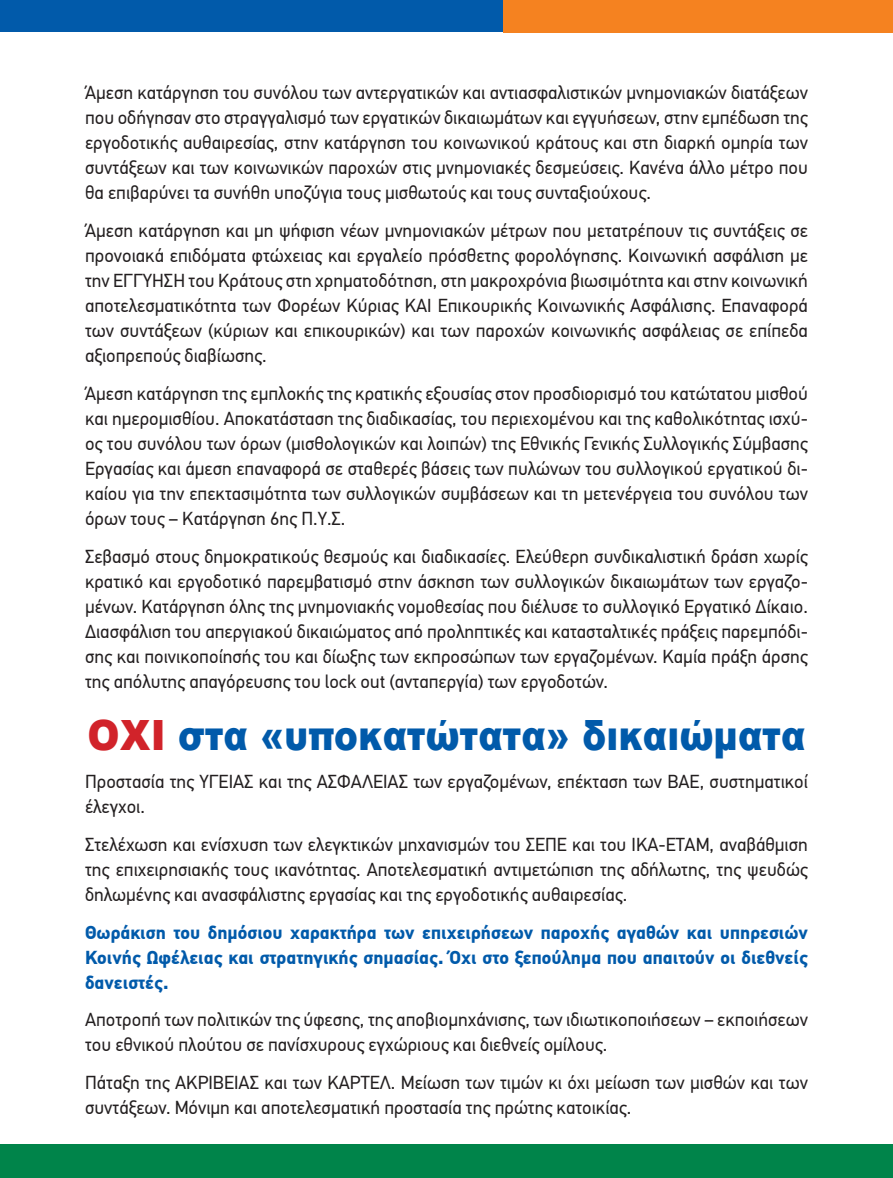
<style>
.page{position:relative;width:893px;height:1178px;background:#fff}
.page>*{position:absolute;margin:0;border:0;box-sizing:border-box;transform-origin:0 0}
.t1{font:900 41.7px "Arial";letter-spacing:.01em;color:#015aaa;scale:.86 1}
.Βασικό{font:18.75px/25px "PF Din Text Pro";color:#231f20;text-align:justify}
.Βασικό-2{font:700 18.75px/25px "PF Din Text Pro";color:#015aaa;text-align:justify}
.s1{color:#d1232a}
</style>
<div class="page">
<div style="left:0;top:0;width:510px;height:32px;background:#015aaa"></div>
<div style="left:0;top:1144px;width:893px;height:34px;background:#00844a"></div>
<div style="left:504px;top:0;width:389px;height:32px;background:#f58220"></div>
<p class="Βασικό" style="left:85px;top:80px;width:724px">Άμεση κατάργηση του συνόλου των αντεργατικών και αντιασφαλιστικών μνημονιακών διατάξεων που οδήγησαν στο στραγγαλισμό των εργατικών δικαιωμάτων και εγγυήσεων, στην εμπέδωση της εργοδοτικής αυθαιρεσίας, στην κατάργηση του κοινωνικού κράτους και στη διαρκή ομηρία των συντάξεων και των κοινωνικών παροχών στις μνημονιακές δεσμεύσεις. Κανένα άλλο μέτρο που θα επιβαρύνει τα συνήθη υποζύγια τους μισθωτούς και τους συνταξιούχους.</p>
<p class="Βασικό" style="left:85px;top:218px;width:724px">Άμεση κατάργηση και μη ψήφιση νέων μνημονιακών μέτρων που μετατρέπουν τις συντάξεις σε προνοιακά επιδόματα φτώχειας και εργαλείο πρόσθετης φορολόγησης. Κοινωνική ασφάλιση με την ΕΓΓΥΗΣΗ του Κράτους στη χρηματοδότηση, στη μακροχρόνια βιωσιμότητα και στην κοινωνική αποτελεσματικότητα των Φορέων Κύριας ΚΑΙ Επικουρικής Κοινωνικής Ασφάλισης. Επαναφορά των συντάξεων (κύριων και επικουρικών) και των παροχών κοινωνικής ασφάλειας σε επίπεδα αξιοπρεπούς διαβίωσης.</p>
<p class="Βασικό" style="left:85px;top:381px;width:724px">Άμεση κατάργηση της εμπλοκής της κρατικής εξουσίας στον προσδιορισμό του κατώτατου μισθού και ημερομισθίου. Αποκατάσταση της διαδικασίας, του περιεχομένου και της καθολικότητας ισχύ&shy;ος του συνόλου των όρων (μισθολογικών και λοιπών) της Εθνικής Γενικής Συλλογικής Σύμβασης Εργασίας και άμεση επαναφορά σε σταθερές βάσεις των πυλώνων του συλλογικού εργατικού δι&shy;καίου για την επεκτασιμότητα των συλλογικών συμβάσεων και τη μετενέργεια του συνόλου των όρων τους – Κατάργηση 6ης Π.Υ.Σ.</p>
<p class="Βασικό" style="left:85px;top:544px;width:724px">Σεβασμό στους δημοκρατικούς θεσμούς και διαδικασίες. Ελεύθερη συνδικαλιστική δράση χωρίς κρατικό και εργοδοτικό παρεμβατισμό στην άσκηση των συλλογικών δικαιωμάτων των εργαζο&shy;μένων. Κατάργηση όλης της μνημονιακής νομοθεσίας που διέλυσε το συλλογικό Εργατικό Δίκαιο.<br>Διασφάλιση του απεργιακού δικαιώματος από προληπτικές και κατασταλτικές πράξεις παρεμπόδι&shy;σης και ποινικοποίησής του και δίωξης των εκπροσώπων των εργαζομένων. Καμία πράξη άρσης της απόλυτης απαγόρευσης του lock out (ανταπεργία) των εργοδοτών.</p>
<p class="t1" style="left:88px;top:705px;width:836px"><span class="s1">ΟΧΙ</span> στα «υποκατώτατα» δικαιώματα</p>
<p class="Βασικό" style="left:85px;top:769px;width:724px">Προστασία της ΥΓΕΙΑΣ και της ΑΣΦΑΛΕΙΑΣ των εργαζομένων, επέκταση των ΒΑΕ, συστηματικοί έλεγχοι.</p>
<p class="Βασικό" style="left:85px;top:832px;width:724px">Στελέχωση και ενίσχυση των ελεγκτικών μηχανισμών του ΣΕΠΕ και του ΙΚΑ-ΕΤΑΜ, αναβάθμιση της επιχειρησιακής τους ικανότητας. Αποτελεσματική αντιμετώπιση της αδήλωτης, της ψευδώς δηλωμένης και ανασφάλιστης εργασίας και της εργοδοτικής αυθαιρεσίας.</p>
<p class="Βασικό-2" style="left:85px;top:920px;width:724px">Θωράκιση του δημόσιου χαρακτήρα των επιχειρήσεων παροχής αγαθών και υπηρεσιών Κοινής Ωφέλειας και στρατηγικής σημασίας. Όχι στο ξεπούλημα που απαιτούν οι διεθνείς δανειστές.</p>
<p class="Βασικό" style="left:85px;top:1007px;width:724px">Αποτροπή των πολιτικών της ύφεσης, της αποβιομηχάνισης, των ιδιωτικοποιήσεων – εκποιήσεων του εθνικού πλούτου σε πανίσχυρους εγχώριους και διεθνείς ομίλους.</p>
<p class="Βασικό" style="left:85px;top:1070px;width:724px">Πάταξη της ΑΚΡΙΒΕΙΑΣ και των ΚΑΡΤΕΛ. Μείωση των τιμών κι όχι μείωση των μισθών και των συντάξεων. Μόνιμη και αποτελεσματική προστασία της πρώτης κατοικίας.</p>
</div>
